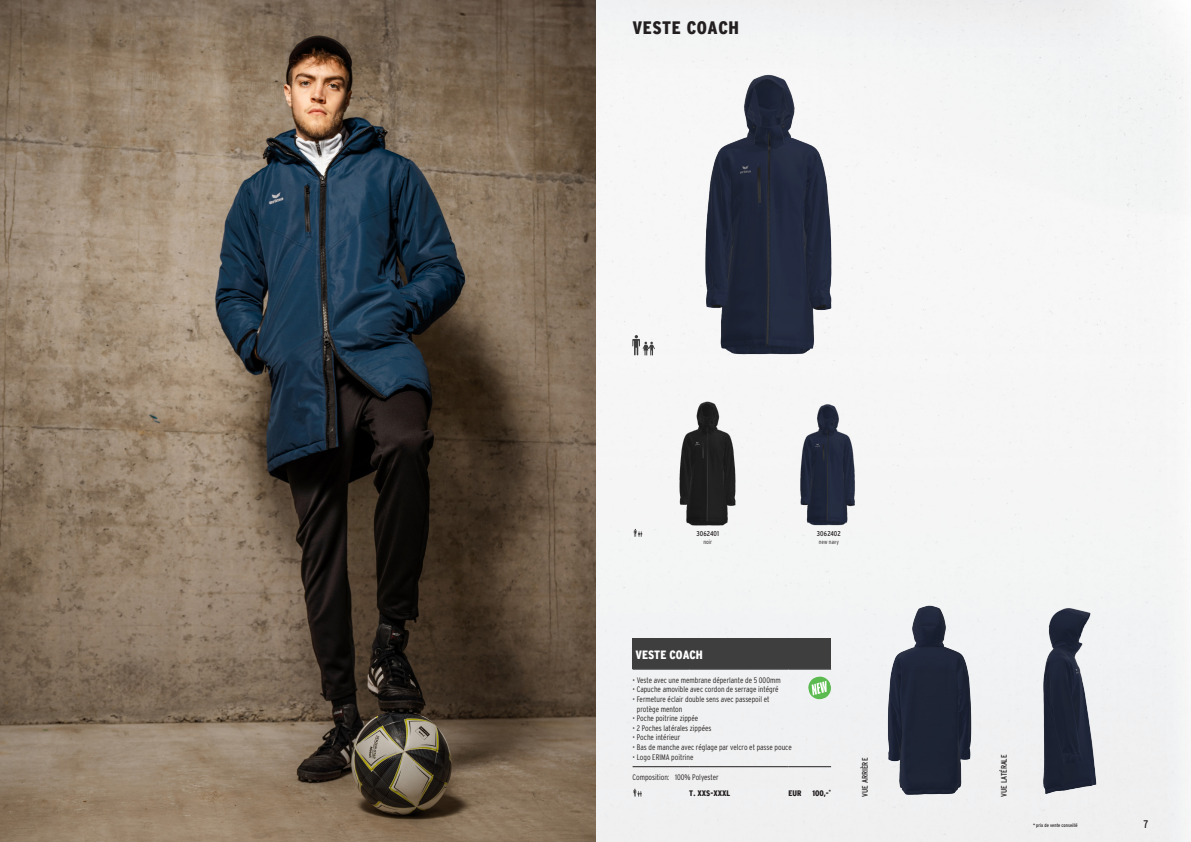
<style>
.page{position:relative;width:1191px;height:842px;background:#fff}
.page>*{position:absolute;margin:0;border:0;box-sizing:border-box;transform-origin:0 0}
.t1{font:900 condensed 18px "Interstate";letter-spacing:.03em;color:#231f20}
.KIT_iBox_Headline{font:900 condensed 12px "Interstate";color:#fff}
.t2{font:condensed 11px "Interstate";color:#231f20}
.KIT_iBox_Material{font:300 8px/9.6px "Interstate Condensed";color:#231f20}
.t3{font:8px "Interstate Condensed";color:#231f20}
.KIT_iBox_Preis{font:900 condensed 8px "Interstate";color:#231f20}
.t4{font:7px "Interstate Condensed";letter-spacing:.025em;color:#231f20}
.t5{font:300 6px "Interstate Condensed";color:#231f20}
.t6{font:5px "Interstate Condensed";color:#231f20}
</style>
<div class="page">
<div style="left:595px;top:0;width:595px;height:842px;background:#f4f5f5"></div>
<img style="left:664px;top:400px;width:87px;height:127px">
<img style="left:673px;top:74px;width:195px;height:281px">
<img style="left:784px;top:400px;width:89px;height:127px">
<svg style="left:632px;top:335px;width:23px;height:20px"></svg>
<svg style="left:634px;top:529px;width:8px;height:8px"></svg>
<img style="left:870px;top:604px;width:117px;height:193px">
<img style="left:1009px;top:604px;width:117px;height:193px">
<img style="left:0;top:0;width:595px;height:842px">
<div style="left:632px;top:638px;width:199px;height:31px;background:#3e3e3f"></div>
<hr style="left:632px;top:669px;width:57px;height:1px;background:#57585a">
<hr style="left:689px;top:669px;width:99px;height:1px;background:#57585a">
<hr style="left:788px;top:669px;width:43px;height:1px;background:#57585a">
<hr style="left:632px;top:766px;width:57px;height:1px;background:#231f20">
<hr style="left:689px;top:766px;width:99px;height:1px;background:#231f20">
<hr style="left:788px;top:766px;width:43px;height:1px;background:#231f20">
<svg style="left:633px;top:789px;width:9px;height:8px"></svg>
<svg style="left:807px;top:675px;width:25px;height:25px"></svg>
<h1 class="t1" style="left:632px;top:18px;width:108px">VESTE COACH</h1>
<p class="t4" style="left:696px;top:530px;width:24px">3062401</p>
<p class="t5" style="left:703px;top:538px;width:10px">noir</p>
<p class="t4" style="left:817px;top:530px;width:26px">3062402</p>
<p class="t5" style="left:819px;top:538px;width:22px">new navy</p>
<p class="KIT_iBox_Headline" style="left:635px;top:648px;width:69px">VESTE COACH</p>
<p class="KIT_iBox_Material" style="left:632px;top:675px;width:150px">• Veste avec une membrane déperlante de 5 000mm</p>
<p class="KIT_iBox_Material" style="left:632px;top:685px;width:148px">• Capuche amovible avec cordon de serrage intégré</p>
<p class="KIT_iBox_Material" style="left:637px;top:694px;width:134px;text-indent:-4px">• Fermeture éclair double sens avec passepoil et protège menton</p>
<p class="KIT_iBox_Material" style="left:632px;top:713px;width:67px">• Poche poitrine zippée</p>
<p class="KIT_iBox_Material" style="left:632px;top:723px;width:80px">• 2 Poches latérales zippées</p>
<p class="KIT_iBox_Material" style="left:632px;top:733px;width:49px">• Poche intérieur</p>
<p class="KIT_iBox_Material" style="left:632px;top:742px;width:161px">• Bas de manche avec réglage par velcro et passe pouce</p>
<p class="KIT_iBox_Material" style="left:632px;top:752px;width:63px">• Logo ERIMA poitrine</p>
<p class="KIT_iBox_Material" style="left:632px;top:772px;width:88px">Composition: 100% Polyester</p>
<p class="KIT_iBox_Preis" style="left:689px;top:789px;width:42px">T. XXS-XXXL</p>
<p class="KIT_iBox_Preis" style="left:788px;top:789px;width:15px">EUR</p>
<p class="KIT_iBox_Preis" style="left:812px;top:789px;width:20px">100,-<sup>*</sup></p>
<p class="t3" style="left:860px;top:797px;width:40px;rotate:-90deg">VUE ARRIÈRE</p>
<p class="t3" style="left:999px;top:797px;width:44px;rotate:-90deg">VUE LATÉRALE</p>
<p class="t6" style="left:1033px;top:822px;width:46px">* prix de vente conseillé</p>
<h3 class="t2" style="left:1143px;top:818px;width:6px">7</h3>
</div>
